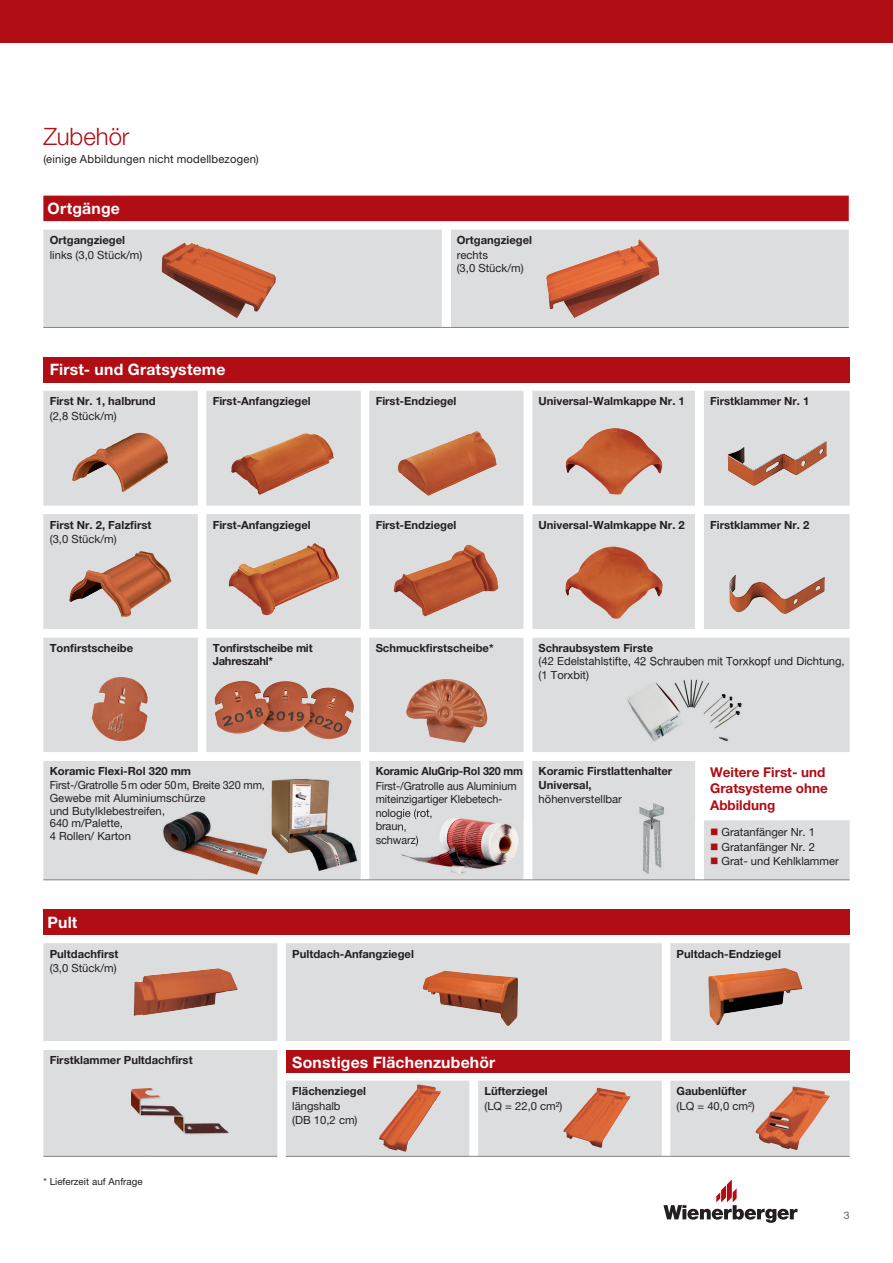
<style>
.page{position:relative;width:893px;height:1263px;background:#fff}
.page>*{position:absolute;margin:0;border:0;box-sizing:border-box;transform-origin:0 0}
.t1{font:300 24px "Helvetica Neue LT Pro";letter-spacing:-.005em;color:#b00d15}
.t2{font:700 15.75px "Helvetica Neue LT Pro";letter-spacing:.015em;color:#fff}
.t3{font:700 13.5px/16.5px "Helvetica Neue LT Pro";color:#b00d15}
.t4{font:700 11.25px/13.5px "Helvetica Neue LT Pro";color:#231f20}
.t5{font:11.25px/12.8px "Helvetica Neue LT Pro";color:#231f20}
.t6{font:11.25px/13.5px "Helvetica Neue LT Pro";color:#231f20;scale:.96 1}
.t7{font:700 11.25px/13.5px "Helvetica Neue LT Pro";letter-spacing:-.02em;color:#231f20}
.t8{font:700 11.25px "Helvetica Neue LT Pro";color:#231f20;scale:.96 1}
.t9{font:10.5px "Helvetica Neue LT Pro";color:#636366}
.t10{font:9.75px "Helvetica Neue LT Pro";color:#231f20}
.s1{color:#b00d15}
</style>
<div class="page">
<div style="left:0;top:0;width:893px;height:43px;background:#b00d15"></div>
<svg style="left:663px;top:1179px;width:134px;height:44px"></svg>
<div style="left:43px;top:196px;width:806px;height:25px;background:#b00d15"></div>
<div style="left:43px;top:230px;width:806px;height:97px;background:#dcdddf"></div>
<div style="left:442px;top:230px;width:8px;height:97px;background:#fff"></div>
<hr style="left:43px;top:327px;width:399px;height:1px;background:#808285">
<hr style="left:450px;top:327px;width:399px;height:1px;background:#808285">
<img style="left:162px;top:243px;width:114px;height:75px">
<img style="left:546px;top:239px;width:113px;height:79px">
<div style="left:43px;top:357px;width:807px;height:25px;background:#b00d15"></div>
<svg style="left:43px;top:391px;width:807px;height:488px;background:#dbdadb"></svg>
<svg style="left:43px;top:391px;width:661px;height:370px;background:#ddd6d5"></svg>
<svg style="left:361px;top:514px;width:489px;height:365px;fill:#dcdddf"></svg>
<hr style="left:43px;top:879px;width:155px;height:1px;background:#808285">
<hr style="left:206px;top:879px;width:155px;height:1px;background:#808285">
<hr style="left:369px;top:879px;width:155px;height:1px;background:#808285">
<hr style="left:532px;top:879px;width:163px;height:1px;background:#808285">
<hr style="left:704px;top:879px;width:146px;height:1px;background:#808285">
<img style="left:72px;top:433px;width:97px;height:59px">
<img style="left:240px;top:434px;width:65px;height:25px">
<img style="left:399px;top:431px;width:77px;height:32px">
<img style="left:566px;top:428px;width:47px;height:51px">
<img style="left:763px;top:441px;width:62px;height:24px">
<img style="left:69px;top:551px;width:103px;height:66px">
<img style="left:239px;top:543px;width:75px;height:25px">
<img style="left:394px;top:545px;width:73px;height:49px">
<img style="left:565px;top:547px;width:43px;height:49px">
<img style="left:729px;top:575px;width:93px;height:39px">
<img style="left:92px;top:677px;width:56px;height:65px">
<img style="left:214px;top:682px;width:140px;height:57px">
<img style="left:405px;top:678px;width:82px;height:65px">
<img style="left:607px;top:668px;width:165px;height:82px">
<img style="left:607px;top:665px;width:165px;height:3px">
<img style="left:162px;top:811px;width:107px;height:64px">
<svg style="left:162px;top:811px;width:3px;height:6px"></svg>
<img style="left:268px;top:776px;width:90px;height:98px">
<img style="left:399px;top:809px;width:123px;height:69px">
<img style="left:399px;top:809px;width:33px;height:10px">
<svg style="left:399px;top:822px;width:8px;height:10px"></svg>
<img style="left:399px;top:836px;width:19px;height:10px">
<img style="left:638px;top:803px;width:30px;height:72px">
<div style="left:43px;top:909px;width:807px;height:26px;background:#b00d15"></div>
<div style="left:43px;top:943px;width:807px;height:213px;background:#dcdddf"></div>
<svg style="left:286px;top:1041px;width:564px;height:115px;fill:#dcdddf"></svg>
<div style="left:286px;top:1050px;width:564px;height:23px;background:#b00d15"></div>
<hr style="left:43px;top:1156px;width:101px;height:1px;background:#808285">
<hr style="left:144px;top:1156px;width:133px;height:1px;background:#808285">
<hr style="left:286px;top:1156px;width:79px;height:1px;background:#808285">
<hr style="left:365px;top:1156px;width:105px;height:1px;background:#808285">
<hr style="left:478px;top:1156px;width:184px;height:1px;background:#808285">
<hr style="left:670px;top:1156px;width:180px;height:1px;background:#808285">
<img style="left:134px;top:968px;width:104px;height:48px">
<img style="left:422px;top:971px;width:96px;height:55px">
<img style="left:708px;top:968px;width:95px;height:57px">
<img style="left:129px;top:1085px;width:104px;height:49px">
<img style="left:379px;top:1084px;width:62px;height:68px">
<img style="left:563px;top:1087px;width:67px;height:61px">
<img style="left:756px;top:1086px;width:74px;height:64px">
<h1 class="t1" style="left:43px;top:121px;width:88px">Zubehör</h1>
<p class="t5" style="left:43px;top:152px;width:217px">(einige Abbildungen nicht modellbezogen)</p>
<h2 class="t2" style="left:48px;top:199px;width:74px">Ortgänge</h2>
<p class="t4" style="left:50px;top:233px;width:77px">Ortgangziegel</p>
<p class="t5" style="left:50px;top:248px;width:94px">links (3,0 Stück/m)</p>
<p class="t4" style="left:457px;top:233px;width:77px">Ortgangziegel</p>
<p class="t5" style="left:457px;top:248px;width:68px;line-height:13.5px">rechts<br>(3,0 Stück/m)</p>
<h2 class="t2" style="left:50px;top:360px;width:177px">First- und Gratsysteme</h2>
<p class="t4" style="left:50px;top:394px;width:108px">First Nr. 1, halbrund</p>
<p class="t5" style="left:50px;top:409px;width:68px">(2,8 Stück/m)</p>
<p class="t4" style="left:213px;top:394px;width:100px">First-Anfangziegel</p>
<p class="t4" style="left:376px;top:394px;width:82px">First-Endziegel</p>
<p class="t4" style="left:539px;top:394px;width:148px">Universal-Walmkappe Nr. 1</p>
<p class="t4" style="left:710px;top:394px;width:101px">Firstklammer Nr. 1</p>
<p class="t4" style="left:50px;top:517px;width:103px">First Nr. 2, Falzfirst</p>
<p class="t5" style="left:50px;top:533px;width:68px">(3,0 Stück/m)</p>
<p class="t4" style="left:213px;top:517px;width:100px">First-Anfangziegel</p>
<p class="t4" style="left:376px;top:517px;width:82px">First-Endziegel</p>
<p class="t4" style="left:539px;top:517px;width:148px">Universal-Walmkappe Nr. 2</p>
<p class="t4" style="left:710px;top:517px;width:101px">Firstklammer Nr. 2</p>
<p class="t4" style="left:50px;top:641px;width:85px">Tonfirstscheibe</p>
<p class="t7" style="left:213px;top:641px;width:101px">Tonfirstscheibe mit<br>Jahreszahl*</p>
<p class="t4" style="left:376px;top:641px;width:119px">Schmuckfirstscheibe*</p>
<p class="t4" style="left:539px;top:641px;width:116px">Schraubsystem Firste</p>
<p class="t5" style="left:539px;top:654px;width:308px;line-height:13.5px">(42 Edelstahlstifte, 42 Schrauben mit Torxkopf und Dichtung, (1 Torxbit)</p>
<p class="t4" style="left:50px;top:764px;width:143px">Koramic Flexi-Rol 320 mm</p>
<p class="t5" style="left:50px;top:779px;width:217px">First-/Gratrolle 5 m oder 50 m, Breite 320 mm,<br>Gewebe mit Aluminium schürze<br>und Butylklebestreifen,<br>640 m/Palette,<br>4 Rollen/ Karton</p>
<h2 class="t2" style="left:48px;top:912px;width:31px">Pult</h2>
<p class="t4" style="left:50px;top:946px;width:70px">Pultdachfirst</p>
<p class="t5" style="left:50px;top:962px;width:68px">(3,0 Stück/m)</p>
<p class="t8" style="left:376px;top:764px;width:155px">Koramic AluGrip-Rol 320 mm</p>
<p class="t6" style="left:376px;top:779px;width:148px">First-/Gratrolle aus Aluminium miteinzigartiger Klebetech-</p>
<p class="t5" style="left:376px;top:819px;width:44px;line-height:13.5px">braun, schwarz)</p>
<p class="t4" style="left:539px;top:764px;width:135px">Koramic Firstlattenhalter<br>Universal,</p>
<p class="t5" style="left:539px;top:793px;width:85px">höhenverstellbar</p>
<p class="t3" style="left:710px;top:763px;width:119px">Weitere First- und<br>Gratsysteme ohne<br>Abbildung</p>
<p class="t5" style="left:710px;top:825px;width:107px"><span class="s1">■</span> Gratanfänger Nr. 1</p>
<p class="t5" style="left:710px;top:840px;width:107px"><span class="s1">■</span> Gratanfänger Nr. 2</p>
<p class="t5" style="left:710px;top:855px;width:130px"><span class="s1">■</span> Grat- und Kehlklammer</p>
<p class="t4" style="left:292px;top:946px;width:123px">Pultdach-Anfangziegel</p>
<p class="t4" style="left:677px;top:946px;width:106px">Pultdach-Endziegel</p>
<p class="t4" style="left:50px;top:1053px;width:144px">Firstklammer Pultdachfirst</p>
<h2 class="t2" style="left:292px;top:1052px;width:205px">Sonstiges Flächenzubehör</h2>
<p class="t4" style="left:292px;top:1084px;width:75px">Flächenziegel</p>
<p class="t5" style="left:292px;top:1098px;width:67px;line-height:14.7px">längshalb (DB 10,2 cm)</p>
<p class="t4" style="left:484px;top:1084px;width:65px">Lüfterziegel</p>
<p class="t5" style="left:484px;top:1099px;width:80px">(LQ = 22,0 cm²)</p>
<p class="t10" style="left:43px;top:1175px;width:101px">* Lieferzeit auf Anfrage</p>
<p class="t4" style="left:677px;top:1084px;width:71px">Gaubenlüfter</p>
<p class="t5" style="left:677px;top:1099px;width:80px">(LQ = 40,0 cm²)</p>
<p class="t9" style="left:844px;top:1209px;width:7px">3</p>
</div>
